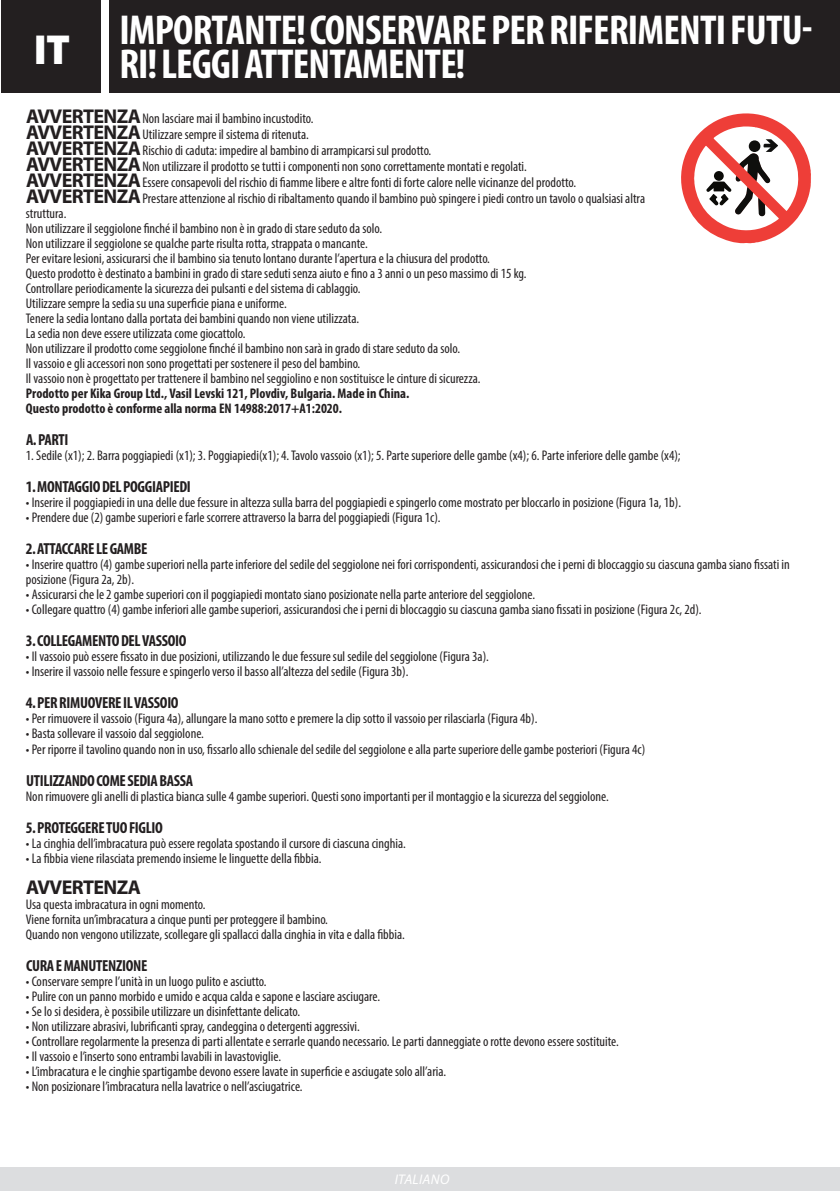
<style>
.page{position:relative;width:840px;height:1191px;background:#fff}
.page>*{position:absolute;margin:0;border:0;box-sizing:border-box;transform-origin:0 0}
.t1{font:700 condensed 42px/34px "Myriad Pro";letter-spacing:-.02em;color:#fff}
.t2{font:900 40px "Averta PE";color:#fff}
.t3{font:700 20px "Myriad Pro";letter-spacing:-.03em;color:#231f20}
.t4{font:700 condensed 16px "Myriad Pro";letter-spacing:-.02em;color:#231f20}
.t5{font:condensed 14px/15px "Myriad Pro";color:#231f20}
.t6{font:700 condensed 14px "Myriad Pro";color:#231f20}
.t7{font:italic 14px "Myriad Pro";letter-spacing:.02em;color:#fff}
.s1{font-weight:700;font-stretch:normal;font-size:20px}
</style>
<div class="page">
<div style="left:239px;top:0;width:600px;height:93px;background:#231f20"></div>
<div style="left:142px;top:1167px;width:697px;height:24px;background:#dcdddf"></div>
<div style="left:109px;top:0;width:668px;height:93px;background:#231f20"></div>
<div style="left:1px;top:0;width:100px;height:93px;background:#231f20"></div>
<div style="left:0;top:1167px;width:777px;height:24px;background:#dcdddf"></div>
<svg style="left:681px;top:113px;width:130px;height:130px"></svg>
<p class="t2" style="left:34px;top:21px;width:37px">IT</p>
<p class="t1" style="left:119px;top:13px;width:694px">IMPORTANTE! CONSERVARE PER RIFERIMENTI FUTU-<br>RI! LEGGI ATTENTAMENTE!</p>
<p class="t5" style="left:26px;top:111px;width:289px"><span class="s1">AVVERTENZA</span> Non lasciare mai il bambino incustodito.</p>
<p class="t5" style="left:26px;top:127px;width:284px"><span class="s1">AVVERTENZA</span> Utilizzare sempre il sistema di ritenuta.</p>
<p class="t5" style="left:26px;top:143px;width:406px"><span class="s1">AVVERTENZA</span> Rischio di caduta: impedire al bambino di arrampicarsi sul prodotto.</p>
<p class="t5" style="left:26px;top:159px;width:502px"><span class="s1">AVVERTENZA</span> Non utilizzare il prodotto se tutti i componenti non sono correttamente montati e regolati.</p>
<p class="t5" style="left:26px;top:175px;width:551px"><span class="s1">AVVERTENZA</span> Essere consapevoli del rischio di fiamme libere e altre fonti di forte calore nelle vicinanze del prodotto.</p>
<p class="t5" style="left:26px;top:191px;width:620px"><span class="s1">AVVERTENZA</span> Prestare attenzione al rischio di ribaltamento quando il bambino può spingere i piedi contro un tavolo o qualsiasi altra</p>
<p class="t5" style="left:26px;top:206px;width:42px">struttura.</p>
<p class="t5" style="left:26px;top:221px;width:357px">Non utilizzare il seggiolone finché il bambino non è in grado di stare seduto da solo.</p>
<p class="t5" style="left:26px;top:236px;width:343px">Non utilizzare il seggiolone se qualche parte risulta rotta, strappata o mancante.</p>
<p class="t5" style="left:26px;top:251px;width:465px">Per evitare lesioni, assicurarsi che il bambino sia tenuto lontano durante l’apertura e la chiusura del prodotto.</p>
<p class="t5" style="left:26px;top:266px;width:502px">Questo prodotto è destinato a bambini in grado di stare seduti senza aiuto e fino a 3 anni o un peso massimo di 15 kg.</p>
<p class="t5" style="left:26px;top:281px;width:336px">Controllare periodicamente la sicurezza dei pulsanti e del sistema di cablaggio.</p>
<p class="t5" style="left:26px;top:296px;width:262px">Utilizzare sempre la sedia su una superficie piana e uniforme.</p>
<p class="t5" style="left:26px;top:311px;width:334px">Tenere la sedia lontano dalla portata dei bambini quando non viene utilizzata.</p>
<p class="t5" style="left:26px;top:326px;width:221px">La sedia non deve essere utilizzata come giocattolo.</p>
<p class="t5" style="left:26px;top:341px;width:435px">Non utilizzare il prodotto come seggiolone finché il bambino non sarà in grado di stare seduto da solo.</p>
<p class="t5" style="left:26px;top:356px;width:336px">Il vassoio e gli accessori non sono progettati per sostenere il peso del bambino.</p>
<p class="t5" style="left:26px;top:371px;width:456px">Il vassoio non è progettato per trattenere il bambino nel seggiolino e non sostituisce le cinture di sicurezza.</p>
<p class="t6" style="left:26px;top:385px;width:385px">Prodotto per Kika Group Ltd., Vasil Levski 121, Plovdiv, Bulgaria. Made in China.</p>
<p class="t6" style="left:26px;top:400px;width:317px">Questo prodotto è conforme alla norma EN 14988:2017+А1:2020.</p>
<p class="t4" style="left:26px;top:430px;width:44px">A. PARTI</p>
<p class="t5" style="left:26px;top:448px;width:656px">1. Sedile (x1); 2. Barra poggiapiedi (x1); 3. Poggiapiedi(x1); 4. Tavolo vassoio (x1); 5. Parte superiore delle gambe (x4); 6. Parte inferiore delle gambe (x4);</p>
<p class="t4" style="left:26px;top:477px;width:166px">1. MONTAGGIO DEL POGGIAPIEDI</p>
<p class="t5" style="left:26px;top:495px;width:656px">• Inserire il poggiapiedi in una delle due fessure in altezza sulla barra del poggiapiedi e spingerlo come mostrato per bloccarlo in posizione (Figura 1a, 1b).</p>
<p class="t5" style="left:26px;top:510px;width:416px">• Prendere due (2) gambe superiori e farle scorrere attraverso la barra del poggiapiedi (Figura 1c).</p>
<p class="t4" style="left:26px;top:539px;width:123px">2. ATTACCARE LE GAMBE</p>
<p class="t5" style="left:26px;top:557px;width:764px">• Inserire quattro (4) gambe superiori nella parte inferiore del sedile del seggiolone nei fori corrispondenti, assicurandosi che i perni di bloccaggio su ciascuna gamba siano fissati in posizione (Figura 2a, 2b).</p>
<p class="t5" style="left:26px;top:587px;width:510px">• Assicurarsi che le 2 gambe superiori con il poggiapiedi montato siano posizionate nella parte anteriore del seggiolone.</p>
<p class="t5" style="left:26px;top:602px;width:677px">• Collegare quattro (4) gambe inferiori alle gambe superiori, assicurandosi che i perni di bloccaggio su ciascuna gamba siano fissati in posizione (Figura 2c, 2d).</p>
<p class="t4" style="left:26px;top:631px;width:162px">3. COLLEGAMENTO DEL VASSOIO</p>
<p class="t5" style="left:26px;top:649px;width:464px">• Il vassoio può essere fissato in due posizioni, utilizzando le due fessure sul sedile del seggiolone (Figura 3a).</p>
<p class="t5" style="left:26px;top:664px;width:384px">• Inserire il vassoio nelle fessure e spingerlo verso il basso all’altezza del sedile (Figura 3b).</p>
<p class="t4" style="left:26px;top:693px;width:154px">4. PER RIMUOVERE IL VASSOIO</p>
<p class="t5" style="left:26px;top:711px;width:513px">• Per rimuovere il vassoio (Figura 4a), allungare la mano sotto e premere la clip sotto il vassoio per rilasciarla (Figura 4b).</p>
<p class="t5" style="left:26px;top:726px;width:179px">• Basta sollevare il vassoio dal seggiolone.</p>
<p class="t5" style="left:26px;top:741px;width:620px">• Per riporre il tavolino quando non in uso, fissarlo allo schienale del sedile del seggiolone e alla parte superiore delle gambe posteriori (Figura 4c)</p>
<p class="t4" style="left:26px;top:770px;width:169px">UTILIZZANDO COME SEDIA BASSA</p>
<p class="t5" style="left:26px;top:788px;width:584px">Non rimuovere gli anelli di plastica bianca sulle 4 gambe superiori. Questi sono importanti per il montaggio e la sicurezza del seggiolone.</p>
<p class="t4" style="left:26px;top:817px;width:138px">5. PROTEGGERE TUO FIGLIO</p>
<p class="t5" style="left:26px;top:835px;width:381px">• La cinghia dell’imbracatura può essere regolata spostando il cursore di ciascuna cinghia.</p>
<p class="t5" style="left:26px;top:850px;width:297px">• La fibbia viene rilasciata premendo insieme le linguette della fibbia.</p>
<p class="t3" style="left:26px;top:875px;width:116px">AVVERTENZA</p>
<p class="t5" style="left:26px;top:896px;width:181px">Usa questa imbracatura in ogni momento.</p>
<p class="t5" style="left:26px;top:911px;width:303px">Viene fornita un’imbracatura a cinque punti per proteggere il bambino.</p>
<p class="t5" style="left:26px;top:926px;width:380px">Quando non vengono utilizzate, scollegare gli spallacci dalla cinghia in vita e dalla fibbia.</p>
<p class="t4" style="left:26px;top:955px;width:123px">CURA E MANUTENZIONE</p>
<p class="t5" style="left:26px;top:973px;width:242px">• Conservare sempre l’unità in un luogo pulito e asciutto.</p>
<p class="t5" style="left:26px;top:988px;width:355px">• Pulire con un panno morbido e umido e acqua calda e sapone e lasciare asciugare.</p>
<p class="t5" style="left:26px;top:1003px;width:275px">• Se lo si desidera, è possibile utilizzare un disinfettante delicato.</p>
<p class="t5" style="left:26px;top:1018px;width:335px">• Non utilizzare abrasivi, lubrificanti spray, candeggina o detergenti aggressivi.</p>
<p class="t5" style="left:26px;top:1033px;width:594px">• Controllare regolarmente la presenza di parti allentate e serrarle quando necessario. Le parti danneggiate o rotte devono essere sostituite.</p>
<p class="t5" style="left:26px;top:1048px;width:256px">• Il vassoio e l’inserto sono entrambi lavabili in lavastoviglie.</p>
<p class="t5" style="left:26px;top:1063px;width:421px">• L’imbracatura e le cinghie spartigambe devono essere lavate in superficie e asciugate solo all’aria.</p>
<p class="t5" style="left:26px;top:1078px;width:278px">• Non posizionare l’imbracatura nella lavatrice o nell’asciugatrice.</p>
<p class="t7" style="left:394px;top:1170px;width:56px">ITALIANO</p>
</div>
